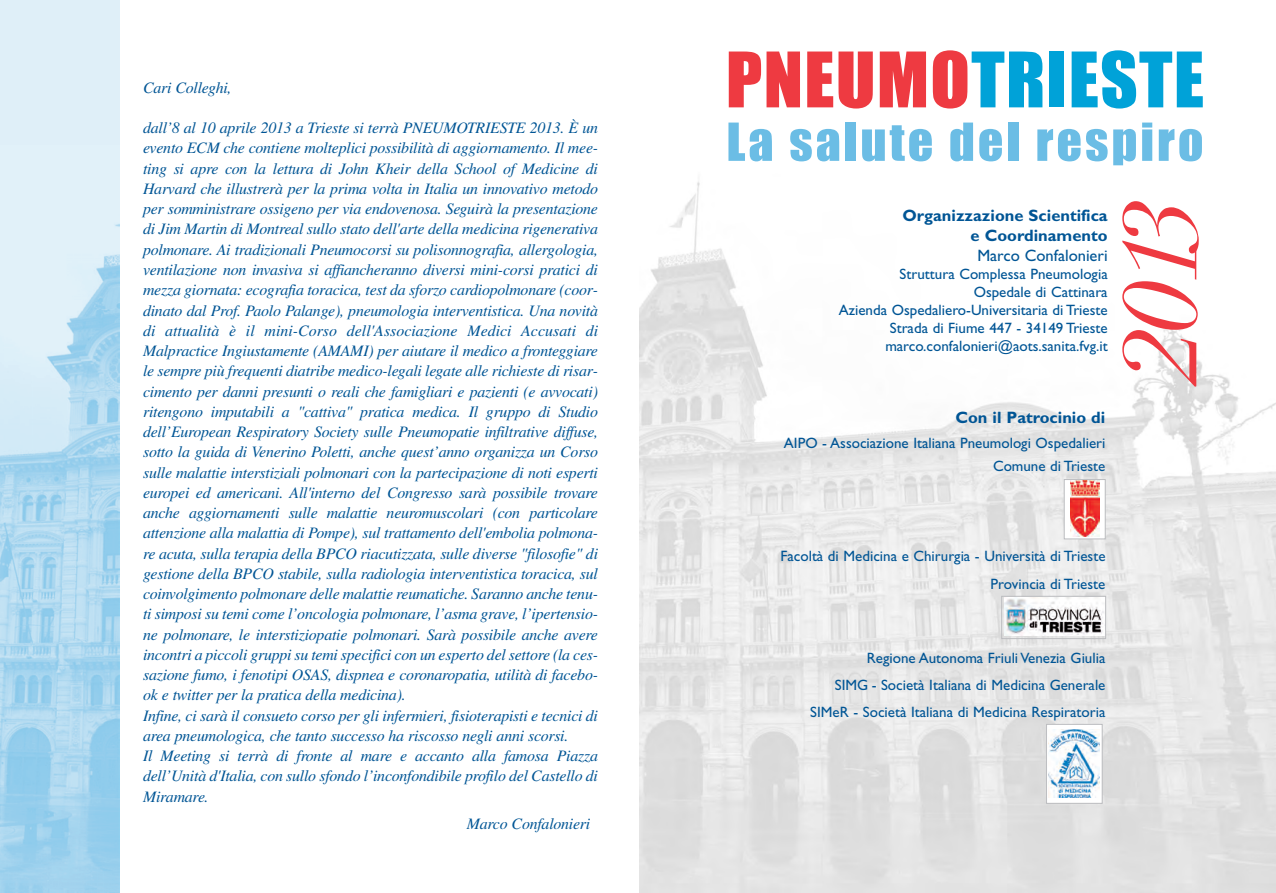
<style>
.page{position:relative;width:1276px;height:893px;background:#fff}
.page>*{position:absolute;margin:0;border:0;box-sizing:border-box;transform-origin:0 0}
.t1{font:italic 105px "Didot";color:#ee3a41}
.t2{font:70.65px "Impact";letter-spacing:.015em;color:#00a2d8}
.t3{font:48.45px "Impact";letter-spacing:.06em;color:#6bbde5}
.t4{font:700 16.5px/19.8px "Gill Sans";color:#005595;text-align:right}
.t5{font:16.5px "Gill Sans";color:#005595}
.t6{font:italic 15.9px/20.2px "Times";letter-spacing:-.015em;color:#005595}
.t7{font:15px/18px "Gill Sans";color:#005595;text-align:right}
.s1{color:#ee3a41}
</style>
<div class="page">
<div style="left:0;top:0;width:119px;height:893px;background:#dfeff8"></div>
<img style="left:0;top:224px;width:119px;height:669px">
<img style="left:639px;top:181px;width:637px;height:712px">
<img style="left:1004px;top:598px;width:100px;height:38px">
<div style="left:1001px;top:596px;width:105px;height:43px;border:1px solid #bcbdc0"></div>
<div style="left:1046px;top:724px;width:56px;height:79px;background:#fff"></div>
<img style="left:1048px;top:730px;width:51px;height:68px">
<div style="left:1046px;top:724px;width:56px;height:79px;border:1px solid #bcbdc0"></div>
<div style="left:1064px;top:480px;width:41px;height:59px;background:#fff"></div>
<img style="left:1070px;top:481px;width:29px;height:56px">
<div style="left:1064px;top:479px;width:41px;height:60px;border:1px solid #bcbdc0"></div>
<p class="t6" style="left:143px;top:79px;width:90px">Cari Colleghi,</p>
<p class="t6" style="left:143px;top:119px;width:457px">dall’8 al 10 aprile 2013 a Trieste si terrà PNEUMOTRIESTE 2013. È un evento ECM che contiene molteplici possibilità di aggiornamento. Il mee&shy;ting si apre con la lettura di John Kheir della School of Medicine di Harvard che illustrerà per la prima volta in Italia un innovativo metodo per somministrare ossigeno per via endovenosa. Seguirà la presentazione di Jim Martin di Montreal sullo stato dell'arte della medicina rigenerativa polmonare. Ai tradizionali Pneumocorsi su polisonnografia, allergologia, ventilazione non invasiva si affiancheranno diversi mini-corsi pratici di mezza giornata: ecografia toracica, test da sforzo cardiopolmonare (coor&shy;dinato dal Prof. Paolo Palange), pneumologia interventistica. Una novità di attualità è il mini-Corso dell'Associazione Medici Accusati di Malpractice Ingiustamente (AMAMI) per aiutare il medico a fronteggiare le sempre più frequenti diatribe medico-legali legate alle richieste di risar&shy;cimento per danni presunti o reali che famigliari e pazienti (e avvocati) ritengono imputabili a "cattiva" pratica medica. Il gruppo di Studio dell’European Respiratory Society sulle Pneumopatie infiltrative diffuse, sotto la guida di Venerino Poletti, anche quest’anno organizza un Corso sulle malattie interstiziali polmonari con la partecipazione di noti esperti europei ed americani. All'interno del Congresso sarà possibile trovare anche aggiornamenti sulle malattie neuromuscolari (con particolare attenzione alla malattia di Pompe), sul trattamento dell'embolia polmona&shy;re acuta, sulla terapia della BPCO riacutizzata, sulle diverse "filosofie" di gestione della BPCO stabile, sulla radiologia interventistica toracica, sul coinvolgimento polmonare delle malattie reumatiche. Saranno anche tenu&shy;ti simposi su temi come l’oncologia polmonare, l’asma grave, l’ipertensio&shy;ne polmonare, le interstiziopatie polmonari. Sarà possibile anche avere incontri a piccoli gruppi su temi specifici con un esperto del settore (la ces&shy;sazione fumo, i fenotipi OSAS, dispnea e coronaropatia, utilità di facebo&shy;ok e twitter per la pratica della medicina).<br>Infine, ci sarà il consueto corso per gli infermieri, fisioterapisti e tecnici di area pneumologica, che tanto successo ha riscosso negli anni scorsi.<br>Il Meeting si terrà di fronte al mare e accanto alla famosa Piazza dell’Unità d'Italia, con sullo sfondo l’inconfondibile profilo del Castello di Miramare.</p>
<p class="t6" style="left:467px;top:815px;width:125px">Marco Confalonieri</p>
<h2 class="t2" style="left:726px;top:42px;width:480px"><span class="s1">PNEUMO</span>TRIESTE</h2>
<h3 class="t3" style="left:726px;top:116px;width:478px">La salute del respiro</h3>
<h1 class="t1" style="left:1095px;top:378px;width:188px;rotate:-90deg">2013</h1>
<p class="t4" style="left:902px;top:207px;width:207px">Organizzazione Scientifica e Coordinamento</p>
<p class="t5" style="left:977px;top:249px;width:132px">Marco Confalonieri</p>
<p class="t7" style="left:839px;top:266px;width:270px">Struttura Complessa Pneumologia Ospedale di Cattinara<br>Azienda Ospedaliero-Universitaria di Trieste Strada di Fiume 447 - 34149 Trieste marco.confalonieri@aots.sanita.fvg.it</p>
<p class="t4" style="left:955px;top:408px;width:152px">Con il Patrocinio di</p>
<p class="t7" style="left:784px;top:433px;width:323px;line-height:22.5px">AIPO - Associazione Italiana Pneumologi Ospedalieri<br>Comune di Trieste</p>
<p class="t7" style="left:780px;top:543px;width:327px;line-height:28.5px">Facoltà di Medicina e Chirurgia - Università di Trieste<br>Provincia di Trieste</p>
<p class="t7" style="left:810px;top:645px;width:297px;line-height:27px">Regione Autonoma Friuli Venezia Giulia<br>SIMG - Società Italiana di Medicina Generale<br>SIMeR - Società Italiana di Medicina Respiratoria</p>
</div>
